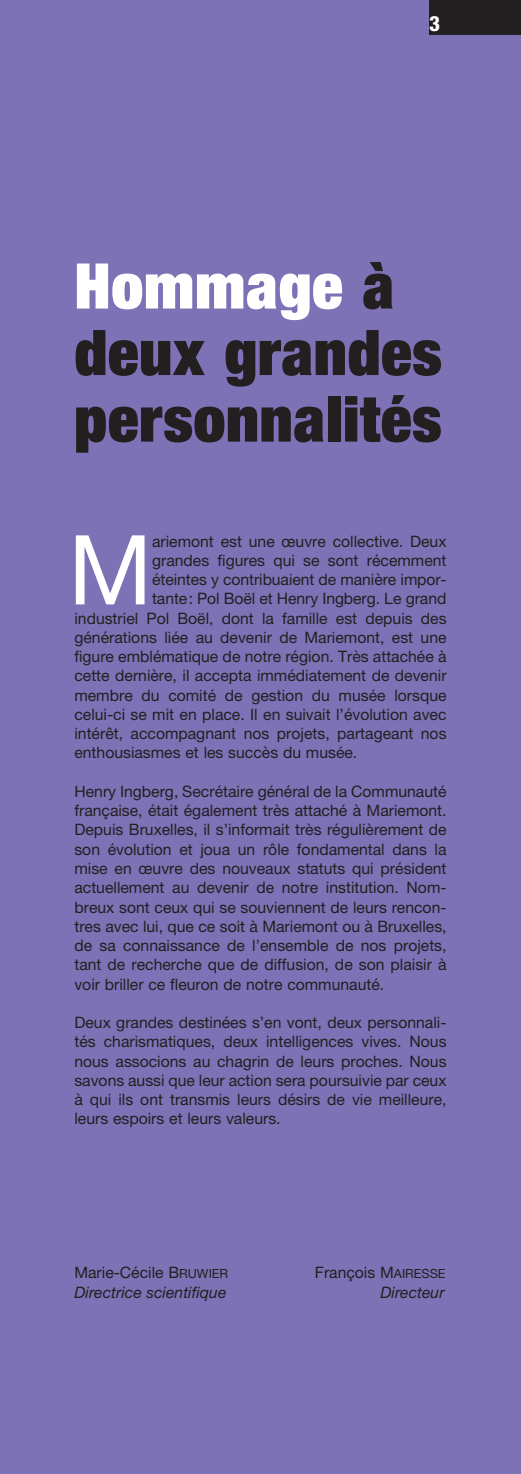
<style>
.page{position:relative;width:521px;height:1474px;background:#fff}
.page>*{position:absolute;margin:0;border:0;box-sizing:border-box;transform-origin:0 0}
.t1{font:96.6px "Helvetica Neue";color:#fff}
.t2{font:900 expanded 63px/66.5px "Helvetica Neue";letter-spacing:.015em;color:#231f20}
.t3{font:800 condensed 21px "Helvetica Neue";color:#fff}
.t4{font:15.75px/19.2px "Helvetica Neue";color:#231f20;text-align:justify}
.t5{font:italic 15.75px "Helvetica Neue";color:#231f20}
.s1{color:#fff}
.s2{font-size:12.6px}
</style>
<div class="page">
<div style="left:0;top:0;width:521px;height:1473px;background:#7d72b5"></div>
<div style="left:429px;top:0;width:92px;height:35px;background:#231f20"></div>
<h3 class="t3" style="left:429px;top:16px;width:12px">3</h3>
<h2 class="t2" style="left:74px;top:258px;width:369px"><span class="s1">Hommage</span> à deux grandes personnalités</h2>
<h1 class="t1" style="left:68px;top:535px;width:86px">M</h1>
<p class="t4" style="left:152px;top:533px;width:296px">ariemont est une œuvre collective. Deux</p>
<p class="t4" style="left:152px;top:552px;width:296px">grandes figures qui se sont récemment</p>
<p class="t4" style="left:152px;top:571px;width:296px">éteintes y contribuaient de manière impor-</p>
<p class="t4" style="left:152px;top:590px;width:296px">tante: Pol Boël et Henry Ingberg. Le grand</p>
<p class="t4" style="left:74px;top:610px;width:374px">industriel Pol Boël, dont la famille est depuis des</p>
<p class="t4" style="left:74px;top:629px;width:374px">générations liée au devenir de Mariemont, est une</p>
<p class="t4" style="left:74px;top:648px;width:374px">figure emblématique de notre région. Très attachée à</p>
<p class="t4" style="left:74px;top:667px;width:374px">cette dernière, il accepta immédiatement de devenir</p>
<p class="t4" style="left:74px;top:687px;width:374px">membre du comité de gestion du musée lorsque</p>
<p class="t4" style="left:74px;top:706px;width:374px">celui-ci se mit en place. Il en suivait l’évolution avec</p>
<p class="t4" style="left:74px;top:725px;width:374px">intérêt, accompagnant nos projets, partageant nos</p>
<p class="t4" style="left:74px;top:744px;width:284px">enthousiasmes et les succès du musée.</p>
<p class="t4" style="left:74px;top:783px;width:374px">Henry Ingberg, Secrétaire général de la Communauté française, était également très attaché à Mariemont.<br>Depuis Bruxelles, il s’informait très régulièrement de son évolution et joua un rôle fondamental dans la mise en œuvre des nouveaux statuts qui président actuellement au devenir de notre institution. Nom&shy;breux sont ceux qui se souviennent de leurs rencon&shy;tres avec lui, que ce soit à Mariemont ou à Bruxelles, de sa connaissance de l’ensemble de nos projets, tant de recherche que de diffusion, de son plaisir à voir briller ce fleuron de notre communauté.</p>
<p class="t4" style="left:74px;top:1014px;width:374px">Deux grandes destinées s’en vont, deux personnali&shy;tés charismatiques, deux intelligences vives. Nous nous associons au chagrin de leurs proches. Nous savons aussi que leur action sera poursuivie par ceux à qui ils ont transmis leurs désirs de vie meilleure, leurs espoirs et leurs valeurs.</p>
<p class="t4" style="left:74px;top:1264px;width:155px">Marie-Cécile B<span class="s2">RUWIER</span></p>
<p class="t4" style="left:315px;top:1264px;width:132px">François M<span class="s2">AIRESSE</span></p>
<p class="t5" style="left:74px;top:1286px;width:154px">Directrice scientifique</p>
<p class="t5" style="left:380px;top:1286px;width:66px">Directeur</p>
</div>
